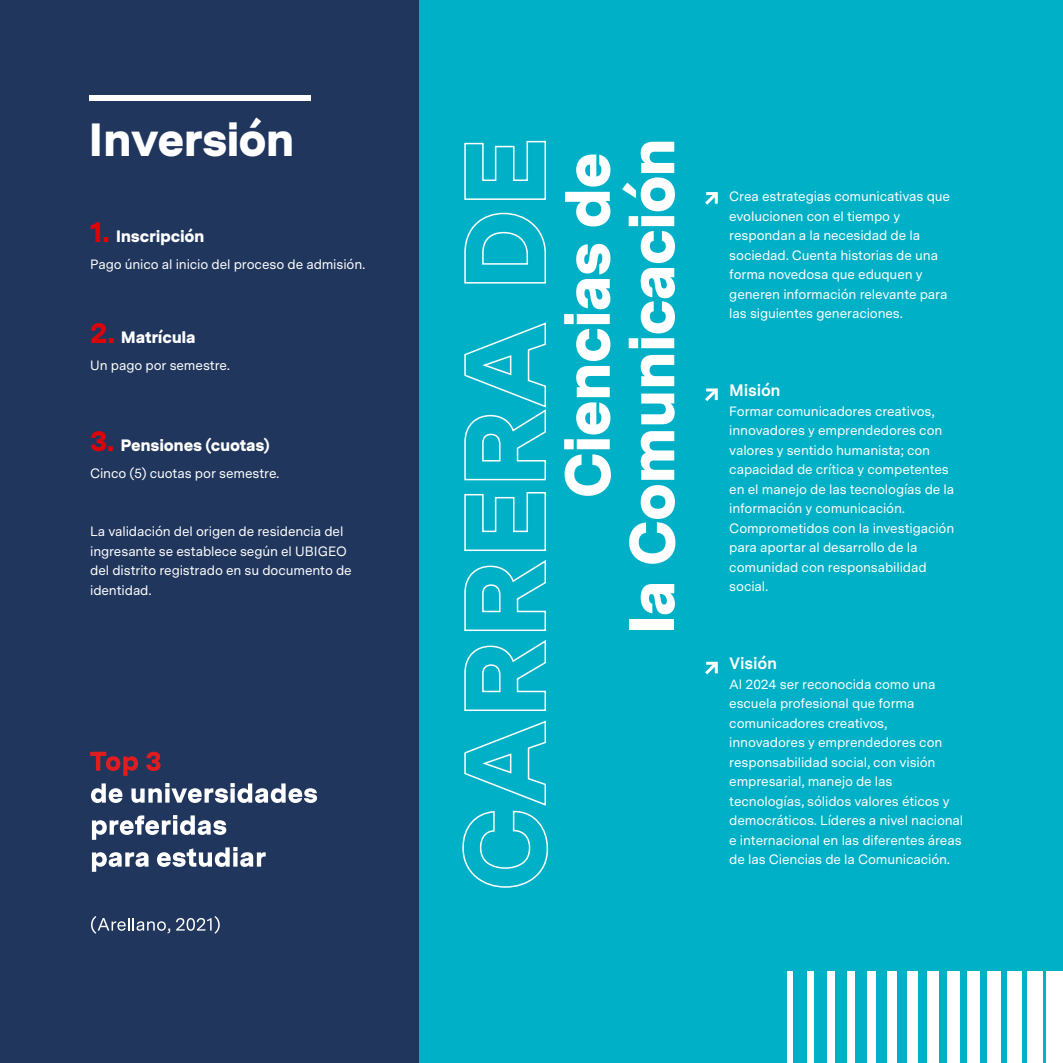
<style>
.page{position:relative;width:1063px;height:1063px;background:#00b0c6}
.page>*{position:absolute;margin:0;border:0;box-sizing:border-box;transform-origin:0 0}
.t1{font:900 63px/64.5px "Messina Sans";letter-spacing:-.02em;color:#fff;text-align:right}
.t2{font:900 46.5px "Messina Sans";letter-spacing:-.02em;color:#fff}
.t3{font:900 16.5px "Messina Sans";letter-spacing:-.015em;color:#fff}
.t4{font:700 16.5px "Messina Sans";letter-spacing:-.015em;color:#fff}
.t5{font:13.5px/19.5px "Messina Sans";letter-spacing:-.01em;color:#fff}
.s1{font-size:28.5px;color:#db040b}
</style>
<div class="page">
<div style="left:0;top:0;width:418px;height:1063px;background:#20365d"></div>
<svg style="left:463px;top:720px;width:86px;height:168px"></svg>
<svg style="left:464px;top:640px;width:82px;height:71px"></svg>
<svg style="left:464px;top:560px;width:82px;height:71px"></svg>
<svg style="left:464px;top:492px;width:82px;height:59px"></svg>
<svg style="left:464px;top:322px;width:82px;height:159px"></svg>
<svg style="left:464px;top:212px;width:82px;height:72px"></svg>
<svg style="left:464px;top:140px;width:82px;height:60px"></svg>
<svg style="left:705px;top:192px;width:13px;height:13px"></svg>
<svg style="left:705px;top:388px;width:13px;height:13px"></svg>
<svg style="left:705px;top:661px;width:13px;height:14px"></svg>
<div style="left:90px;top:95px;width:221px;height:5px;background:#fff"></div>
<svg style="left:90px;top:752px;width:48px;height:24px"></svg>
<svg style="left:146px;top:752px;width:15px;height:19px"></svg>
<svg style="left:91px;top:783px;width:31px;height:20px"></svg>
<svg style="left:131px;top:783px;width:186px;height:20px"></svg>
<svg style="left:92px;top:815px;width:134px;height:25px"></svg>
<svg style="left:92px;top:852px;width:56px;height:20px"></svg>
<svg style="left:157px;top:847px;width:109px;height:20px"></svg>
<svg style="left:91px;top:916px;width:79px;height:18px"></svg>
<svg style="left:176px;top:916px;width:44px;height:18px"></svg>
<div style="left:1047px;top:971px;width:16px;height:92px;background:#fff"></div>
<div style="left:1027px;top:971px;width:15px;height:92px;background:#fff"></div>
<div style="left:1007px;top:971px;width:14px;height:92px;background:#fff"></div>
<div style="left:987px;top:971px;width:14px;height:92px;background:#fff"></div>
<div style="left:967px;top:971px;width:13px;height:92px;background:#fff"></div>
<div style="left:947px;top:971px;width:12px;height:92px;background:#fff"></div>
<div style="left:927px;top:971px;width:11px;height:92px;background:#fff"></div>
<div style="left:907px;top:971px;width:10px;height:92px;background:#fff"></div>
<div style="left:887px;top:971px;width:10px;height:92px;background:#fff"></div>
<div style="left:867px;top:971px;width:9px;height:92px;background:#fff"></div>
<div style="left:847px;top:971px;width:8px;height:92px;background:#fff"></div>
<div style="left:827px;top:971px;width:7px;height:92px;background:#fff"></div>
<div style="left:807px;top:971px;width:6px;height:92px;background:#fff"></div>
<div style="left:787px;top:971px;width:6px;height:92px;background:#fff"></div>
<h2 class="t2" style="left:88px;top:104px;width:208px">Inversión</h2>
<p class="t3" style="left:90px;top:224px;width:116px"><span class="s1">1.</span> Inscripción</p>
<p class="t5" style="left:90px;top:254px;width:276px">Pago único al inicio del proceso de admisión.</p>
<p class="t3" style="left:90px;top:325px;width:107px"><span class="s1">2.</span> Matrícula</p>
<p class="t5" style="left:90px;top:355px;width:141px">Un pago por semestre.</p>
<p class="t3" style="left:90px;top:433px;width:181px"><span class="s1">3.</span> Pensiones (cuotas)</p>
<p class="t5" style="left:90px;top:463px;width:191px">Cinco (5) cuotas por semestre.</p>
<p class="t5" style="left:90px;top:521px;width:263px">La validación del origen de residencia del ingresante se establece según el UBIGEO del distrito registrado en su documento de identidad.</p>
<h1 class="t1" style="left:553px;top:634px;width:498px;rotate:-90deg">Ciencias de<br>la Comunicación</h1>
<p class="t5" style="left:729px;top:186px;width:222px">Crea estrategias comunicativas que evolucionen con el tiempo y respondan a la necesidad de la sociedad. Cuenta historias de una forma novedosa que eduquen y generen información relevante para las siguientes generaciones.</p>
<p class="t4" style="left:729px;top:378px;width:53px">Misión</p>
<p class="t5" style="left:729px;top:401px;width:227px">Formar comunicadores creativos, innovadores y emprendedores con valores y sentido humanista; con capacidad de crítica y competentes en el manejo de las tecnologías de la información y comunicación.<br>Comprometidos con la investigación para aportar al desarrollo de la comunidad con responsabilidad social.</p>
<p class="t4" style="left:729px;top:651px;width:49px">Visión</p>
<p class="t5" style="left:729px;top:674px;width:236px">Al 2024 ser reconocida como una escuela profesional que forma comunicadores creativos, innovadores y emprendedores con responsabilidad social, con visión empresarial, manejo de las tecnologías, sólidos valores éticos y democráticos. Líderes a nivel nacional e internacional en las diferentes áreas de las Ciencias de la Comunicación.</p>
</div>
